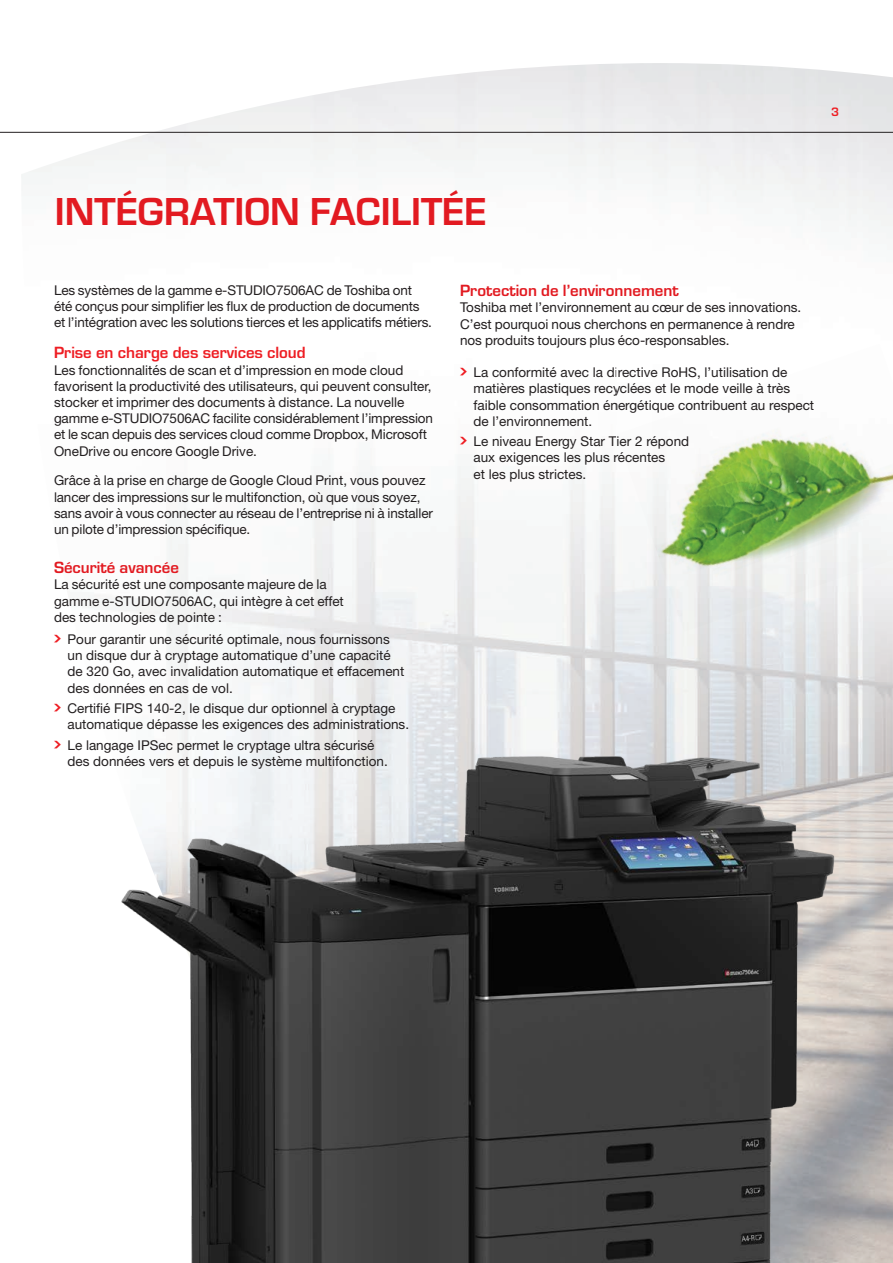
<style>
.page{position:relative;width:893px;height:1263px;background:#fff}
.page>*{position:absolute;margin:0;border:0;box-sizing:border-box;transform-origin:0 0}
.t1{font:600 36px "Eurostile LT Std";color:#e21a21}
.t2{font:600 15px "Eurostile LT Std";color:#e21a21}
.t3{font:600 15px "Eurostile LT Std";color:#ee1d23}
.t4{font:13.5px/16.2px "Helvetica Neue LT Std";color:#231f20}
.t5{font:600 11.25px "Eurostile LT Std";color:#ee1d23}
.s1{font-family:"Chevron";font-size:19.5px;color:#ee1d23}
</style>
<div class="page">
<img style="left:21px;top:63px;width:872px;height:1200px">
<hr style="left:0;top:132px;width:893px;height:1px;background:#231f20">
<img style="left:617px;top:344px;width:276px;height:287px">
<img style="left:86px;top:729px;width:768px;height:534px">
<p class="t5" style="left:831px;top:104px;width:9px">3</p>
<h1 class="t1" style="left:55px;top:189px;width:433px">INTÉGRATION FACILITÉE</h1>
<p class="t4" style="left:54px;top:281px;width:380px">Les systèmes de la gamme e-STUDIO7506AC de Toshiba ont été conçus pour simplifier les flux de production de documents et l’intégration avec les solutions tierces et les applicatifs métiers.</p>
<p class="t3" style="left:54px;top:344px;width:253px">Prise en charge des services cloud</p>
<p class="t4" style="left:54px;top:362px;width:380px">Les fonctionnalités de scan et d’impression en mode cloud favorisent la productivité des utilisateurs, qui peuvent consulter, stocker et imprimer des documents à distance. La nouvelle gamme e-STUDIO7506AC facilite considérablement l’impression et le scan depuis des services cloud comme Dropbox, Microsoft OneDrive ou encore Google Drive.</p>
<p class="t4" style="left:54px;top:472px;width:380px">Grâce à la prise en charge de Google Cloud Print, vous pouvez lancer des impressions sur le multifonction, où que vous soyez, sans avoir à vous connecter au réseau de l’entreprise ni à installer un pilote d’impression spécifique.</p>
<p class="t2" style="left:54px;top:558px;width:126px">Sécurité avancée</p>
<p class="t4" style="left:54px;top:576px;width:291px">La sécurité est une composante majeure de la gamme e-STUDIO7506AC, qui intègre à cet effet des technologies de pointe :</p>
<p class="t4" style="left:68px;top:631px;width:338px;text-indent:-14px"><span class="s1">•</span> Pour garantir une sécurité optimale, nous fournissons un disque dur à cryptage automatique d’une capacité de 320 Go, avec invalidation automatique et effacement des données en cas de vol.</p>
<p class="t4" style="left:68px;top:700px;width:343px;text-indent:-14px"><span class="s1">•</span> Certifié FIPS 140-2, le disque dur optionnel à cryptage automatique dépasse les exigences des administrations.</p>
<p class="t4" style="left:68px;top:737px;width:322px;text-indent:-14px"><span class="s1">•</span> Le langage IPSec permet le cryptage ultra sécurisé des données vers et depuis le système multifonction.</p>
<p class="t2" style="left:460px;top:281px;width:220px">Protection de l’environnement</p>
<p class="t4" style="left:460px;top:299px;width:343px">Toshiba met l’environnement au cœur de ses innovations.<br>C’est pourquoi nous cherchons en permanence à rendre nos produits toujours plus éco-responsables.</p>
<p class="t4" style="left:473px;top:364px;width:342px;text-indent:-14px"><span class="s1">•</span> La conformité avec la directive RoHS, l’utilisation de matières plastiques recyclées et le mode veille à très faible consommation énergétique contribuent au respect de l’environnement.</p>
<p class="t4" style="left:473px;top:433px;width:217px;text-indent:-14px"><span class="s1">•</span> Le niveau Energy Star Tier 2 répond aux exigences les plus récentes<br>et les plus strictes.</p>
</div>
